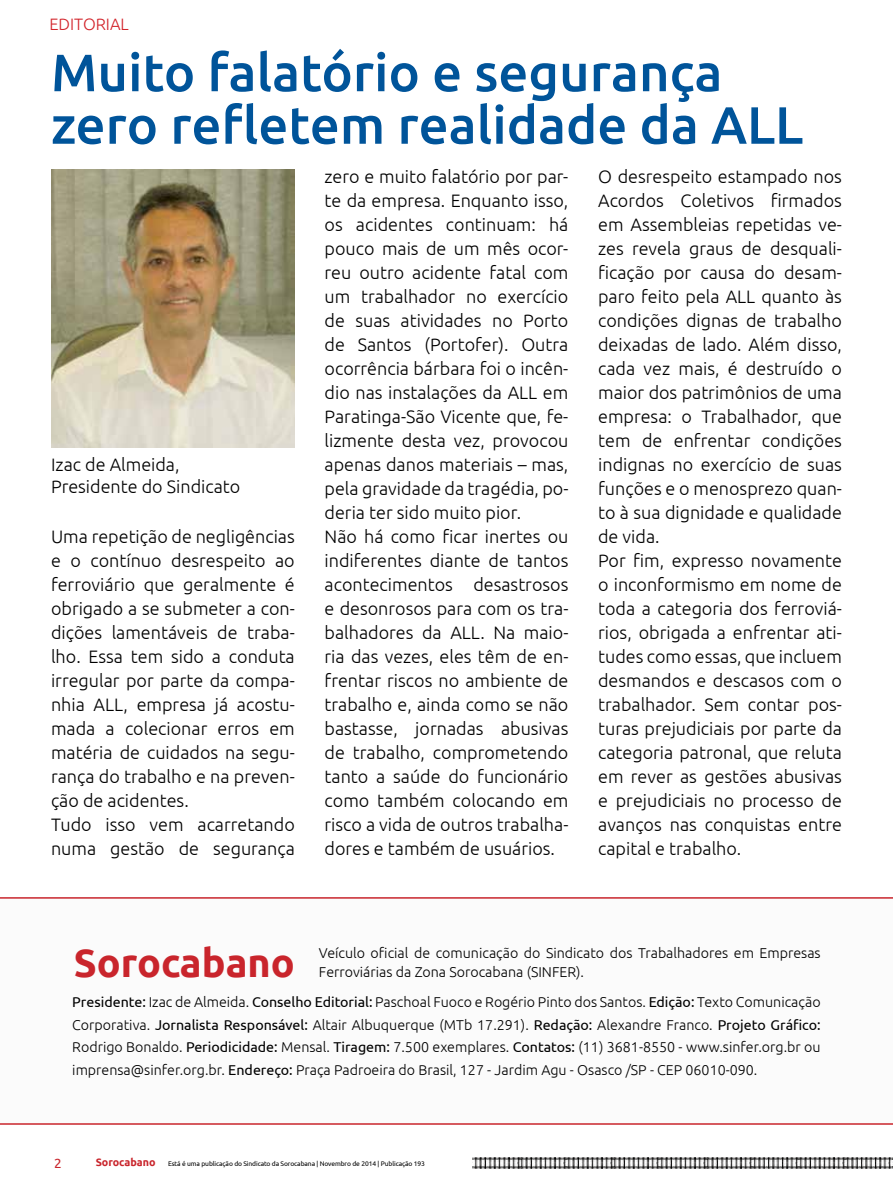
<style>
.page{position:relative;width:893px;height:1191px;background:#fff}
.page>*{position:absolute;margin:0;border:0;box-sizing:border-box;transform-origin:0 0}
.t1{font:500 52.5px/52.5px "Ubuntu";color:#00549a}
.t2{font:700 39.6px "Ubuntu";color:#c9252c}
.t3{font:300 18px/24px "Ubuntu";color:#000}
.t4{font:300 16.5px "Ubuntu";color:#d2232a}
.t5{font:300 14.25px/22.5px "Ubuntu";color:#000}
.t6{font:13.5px "Ubuntu";color:#c9252c}
.t7{font:6.75px "Ubuntu";letter-spacing:-.015em;color:#000}
.s1{font-weight:400}
.s2{font-weight:700;font-size:10.65px;color:#c9252c}
</style>
<div class="page">
<img style="left:521px;top:1157px;width:44px;height:12px">
<img style="left:707px;top:1157px;width:44px;height:12px">
<img style="left:614px;top:1157px;width:44px;height:12px">
<img style="left:800px;top:1157px;width:44px;height:12px">
<img style="left:565px;top:1157px;width:49px;height:12px">
<img style="left:751px;top:1157px;width:49px;height:12px">
<img style="left:658px;top:1157px;width:49px;height:12px">
<img style="left:472px;top:1157px;width:49px;height:12px">
<img style="left:844px;top:1157px;width:48px;height:12px">
<svg style="left:0;top:897px;width:892px;height:227px"></svg>
<img style="left:51px;top:169px;width:244px;height:278px">
<p class="t4" style="left:49px;top:14px;width:30px">editorial</p>
<h1 class="t1" style="left:51px;top:44px;width:754px">Muito falatório e segurança zero refletem realidade da ALL</h1>
<p class="t3" style="left:51px;top:453px;width:191px;line-height:22.5px">Izac de Almeida,<br>Presidente do Sindicato</p>
<p class="t3" style="left:51px;top:524px;width:245px">Uma repetição de negligências e o contínuo desrespeito ao ferroviário que geralmente é obrigado a se submeter a con&shy;dições lamentáveis de traba&shy;lho. Essa tem sido a conduta irregular por parte da compa&shy;nhia ALL, empresa já acostu&shy;mada a colecionar erros em matéria de cuidados na segu&shy;rança do trabalho e na preven&shy;ção de acidentes.<br>Tudo isso vem acarretando numa gestão de segurança</p>
<p class="t3" style="left:325px;top:164px;width:245px">zero e muito falatório por par&shy;te da empresa. Enquanto isso, os acidentes continuam: há pouco mais de um mês ocor&shy;reu outro acidente fatal com um trabalhador no exercício de suas atividades no Porto de Santos (Portofer). Outra ocorrência bárbara foi o incên&shy;dio nas instalações da ALL em<br>Paratinga-São Vicente que, fe&shy;lizmente desta vez, provocou apenas danos materiais – mas, pela gravidade da tragédia, po&shy;deria ter sido muito pior.<br>Não há como ficar inertes ou indiferentes diante de tantos acontecimentos desastrosos e desonrosos para com os tra&shy;balhadores da ALL. Na maio&shy;ria das vezes, eles têm de en&shy;frentar riscos no ambiente de trabalho e, ainda como se não bastasse, jornadas abusivas de trabalho, comprometendo tanto a saúde do funcionário como também colocando em risco a vida de outros trabalha&shy;dores e também de usuários.</p>
<p class="t3" style="left:598px;top:164px;width:245px">O desrespeito estampado nos<br>Acordos Coletivos firmados em Assembleias repetidas ve&shy;zes revela graus de desquali&shy;ficação por causa do desam&shy;paro feito pela ALL quanto às condições dignas de trabalho deixadas de lado. Além disso, cada vez mais, é destruído o maior dos patrimônios de uma empresa: o Trabalhador, que tem de enfrentar condições indignas no exercício de suas funções e o menosprezo quan&shy;to à sua dignidade e qualidade de vida.<br>Por fim, expresso novamente o inconformismo em nome de toda a categoria dos ferroviá&shy;rios, obrigada a enfrentar ati&shy;tudes como essas, que incluem desmandos e descasos com o trabalhador. Sem contar pos&shy;turas prejudiciais por parte da categoria patronal, que reluta em rever as gestões abusivas e prejudiciais no processo de avanços nas conquistas entre capital e trabalho.</p>
<h2 class="t2" style="left:74px;top:938px;width:222px">Sorocabano</h2>
<p class="t5" style="left:319px;top:942px;width:503px;line-height:19.5px">Veículo oficial de comunicação do Sindicato dos Trabalhadores em Empresas<br>Ferroviárias da Zona Sorocabana (SINFER).</p>
<p class="t5" style="left:72px;top:990px;width:750px;text-align:justify"><span class="s1">Presidente:</span> Izac de Almeida. <span class="s1">Conselho Editorial:</span> Paschoal Fuoco e Rogério Pinto dos Santos. <span class="s1">Edição:</span> Texto Comunicação Corporativa. <span class="s1">Jornalista Responsável:</span> Altair Albuquerque (MTb 17.291). <span class="s1">Redação:</span> Alexandre Franco. <span class="s1">Projeto Gráfico:<br></span>Rodrigo Bonaldo. <span class="s1">Periodicidade:</span> Mensal. <span class="s1">Tiragem:</span> 7.500 exemplares. <span class="s1">Contatos:</span> (11) 3681-8550 - www.sinfer.org.br ou imprensa@sinfer.org.br. <span class="s1">Endereço:</span> Praça Padroeira do Brasil, 127 - Jardim Agu - Osasco /SP - CEP 06010-090.</p>
<p class="t6" style="left:54px;top:1154px;width:9px">2</p>
<p class="t7" style="left:96px;top:1159px;width:331px"><span class="s2">Sorocabano</span> Está é uma publicação do Sindicato da Sorocabana | Novembro de 2014 | Publicação 193</p>
</div>
